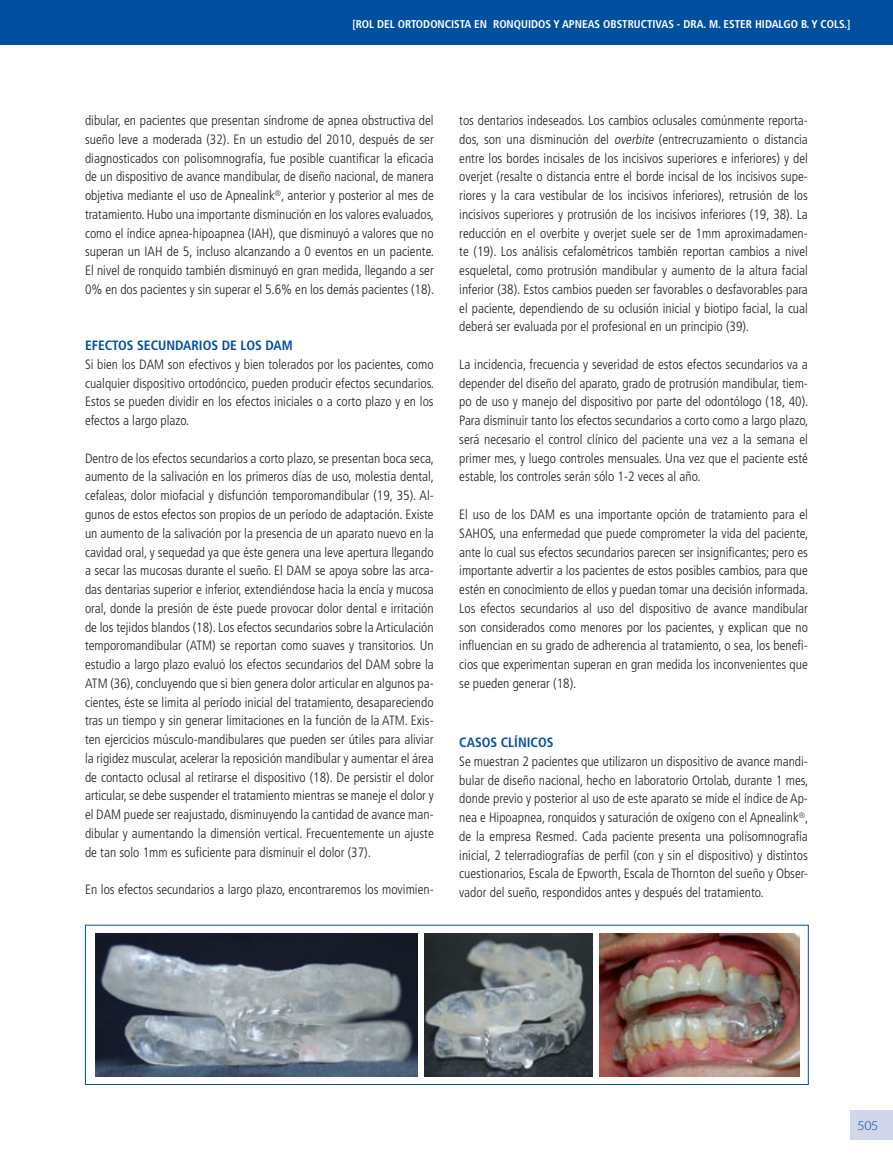
<style>
.page{position:relative;width:893px;height:1170px;background:#fff}
.page>*{position:absolute;margin:0;border:0;box-sizing:border-box;transform-origin:0 0}
.t1{font:300 condensed 13.5px/18.8px "Frutiger";color:#231f20;text-align:justify}
.t2{font:700 condensed 13.5px "Frutiger";color:#01509f}
.t3{font:300 13.5px "Myriad Pro";color:#01509f;scale:1.1 1}
.t4{font:700 condensed 11.25px "Frutiger";color:#fff}
.s1{font-style:italic}
</style>
<div class="page">
<div style="left:850px;top:1110px;width:43px;height:30px;background:#d2d6eb"></div>
<div style="left:0;top:0;width:893px;height:44px;background:#01509f"></div>
<img style="left:96px;top:933px;width:321px;height:143px">
<img style="left:424px;top:933px;width:168px;height:143px">
<img style="left:600px;top:933px;width:199px;height:143px">
<p class="t4" style="left:352px;top:17px;width:499px">[ROL DEL ORTODONCISTA EN RONQUIDOS Y APNEAS OBSTRUCTIVAS - DRA. M. ESTER HIDALGO B. Y COLS.]</p>
<p class="t1" style="left:85px;top:111px;width:351px">dibular, en pacientes que presentan síndrome de apnea obstructiva del sueño leve a moderada (32). En un estudio del 2010, después de ser diagnosticados con polisomnografía, fue posible cuantificar la eficacia de un dispositivo de avance mandibular, de diseño nacional, de manera objetiva mediante el uso de Apnealink<sup>®</sup>, anterior y posterior al mes de tratamiento. Hubo una importante disminución en los valores evaluados, como el índice apnea-hipoapnea (IAH), que disminuyó a valores que no superan un IAH de 5, incluso alcanzando a 0 eventos en un paciente.<br>El nivel de ronquido también disminuyó en gran medida, llegando a ser 0% en dos pacientes y sin superar el 5.6% en los demás pacientes (18).</p>
<p class="t2" style="left:85px;top:337px;width:209px">EFECTOS SECUNDARIOS DE LOS DAM</p>
<p class="t1" style="left:85px;top:355px;width:351px">Si bien los DAM son efectivos y bien tolerados por los pacientes, como cualquier dispositivo ortodóncico, pueden producir efectos secundarios.<br>Estos se pueden dividir en los efectos iniciales o a corto plazo y en los efectos a largo plazo.</p>
<p class="t1" style="left:85px;top:449px;width:351px">Dentro de los efectos secundarios a corto plazo, se presentan boca seca, aumento de la salivación en los primeros días de uso, molestia dental, cefaleas, dolor miofacial y disfunción temporomandibular (19, 35). Al&shy;gunos de estos efectos son propios de un período de adaptación. Existe un aumento de la salivación por la presencia de un aparato nuevo en la cavidad oral, y sequedad ya que éste genera una leve apertura llegando a secar las mucosas durante el sueño. El DAM se apoya sobre las arca&shy;das dentarias superior e inferior, extendiéndose hacia la encía y mucosa oral, donde la presión de éste puede provocar dolor dental e irritación de los tejidos blandos (18). Los efectos secundarios sobre la Articulación temporomandibular (ATM) se reportan como suaves y transitorios. Un estudio a largo plazo evaluó los efectos secundarios del DAM sobre la ATM (36), concluyendo que si bien genera dolor articular en algunos pa&shy;cientes, éste se limita al período inicial del tratamiento, desapareciendo tras un tiempo y sin generar limitaciones en la función de la ATM. Exis&shy;ten ejercicios músculo-mandibulares que pueden ser útiles para aliviar la rigidez muscular, acelerar la reposición mandibular y aumentar el área de contacto oclusal al retirarse el dispositivo (18). De persistir el dolor articular, se debe suspender el tratamiento mientras se maneje el dolor y el DAM puede ser reajustado, disminuyendo la cantidad de avance man&shy;dibular y aumentando la dimensión vertical. Frecuentemente un ajuste de tan solo 1mm es suficiente para disminuir el dolor (37).</p>
<p class="t1" style="left:85px;top:880px;width:350px">En los efectos secundarios a largo plazo, encontraremos los movimien-</p>
<p class="t1" style="left:459px;top:111px;width:350px">tos dentarios indeseados. Los cambios oclusales comúnmente reporta&shy;dos, son una disminución del <span class="s1">overbite</span> (entrecruzamiento o distancia entre los bordes incisales de los incisivos superiores e inferiores) y del overjet (resalte o distancia entre el borde incisal de los incisivos supe&shy;riores y la cara vestibular de los incisivos inferiores), retrusión de los incisivos superiores y protrusión de los incisivos inferiores (19, 38). La reducción en el overbite y overjet suele ser de 1mm aproximadamen&shy;te (19). Los análisis cefalométricos también reportan cambios a nivel esqueletal, como protrusión mandibular y aumento de la altura facial inferior (38). Estos cambios pueden ser favorables o desfavorables para el paciente, dependiendo de su oclusión inicial y biotipo facial, la cual deberá ser evaluada por el profesional en un principio (39).</p>
<p class="t1" style="left:459px;top:355px;width:351px">La incidencia, frecuencia y severidad de estos efectos secundarios va a depender del diseño del aparato, grado de protrusión mandibular, tiem&shy;po de uso y manejo del dispositivo por parte del odontólogo (18, 40).<br>Para disminuir tanto los efectos secundarios a corto como a largo plazo, será necesario el control clínico del paciente una vez a la semana el primer mes, y luego controles mensuales. Una vez que el paciente esté estable, los controles serán sólo 1-2 veces al año.</p>
<p class="t1" style="left:459px;top:505px;width:351px">El uso de los DAM es una importante opción de tratamiento para el SAHOS, una enfermedad que puede comprometer la vida del paciente, ante lo cual sus efectos secundarios parecen ser insignificantes; pero es importante advertir a los pacientes de estos posibles cambios, para que estén en conocimiento de ellos y puedan tomar una decisión informada.<br>Los efectos secundarios al uso del dispositivo de avance mandibular son considerados como menores por los pacientes, y explican que no influencian en su grado de adherencia al tratamiento, o sea, los benefi&shy;cios que experimentan superan en gran medida los inconvenientes que se pueden generar (18).</p>
<p class="t2" style="left:459px;top:734px;width:96px">CASOS CLÍNICOS</p>
<p class="t1" style="left:459px;top:751px;width:351px">Se muestran 2 pacientes que utilizaron un dispositivo de avance mandi&shy;bular de diseño nacional, hecho en laboratorio Ortolab, durante 1 mes, donde previo y posterior al uso de este aparato se mide el índice de Ap&shy;nea e Hipoapnea, ronquidos y saturación de oxígeno con el Apnealink<sup>®</sup>, de la empresa Resmed. Cada paciente presenta una polisomnografía inicial, 2 telerradiografías de perfil (con y sin el dispositivo) y distintos cuestionarios, Escala de Epworth, Escala de Thornton del sueño y Obser&shy;vador del sueño, respondidos antes y después del tratamiento.</p>
<p class="t3" style="left:857px;top:1117px;width:21px">505</p>
</div>
